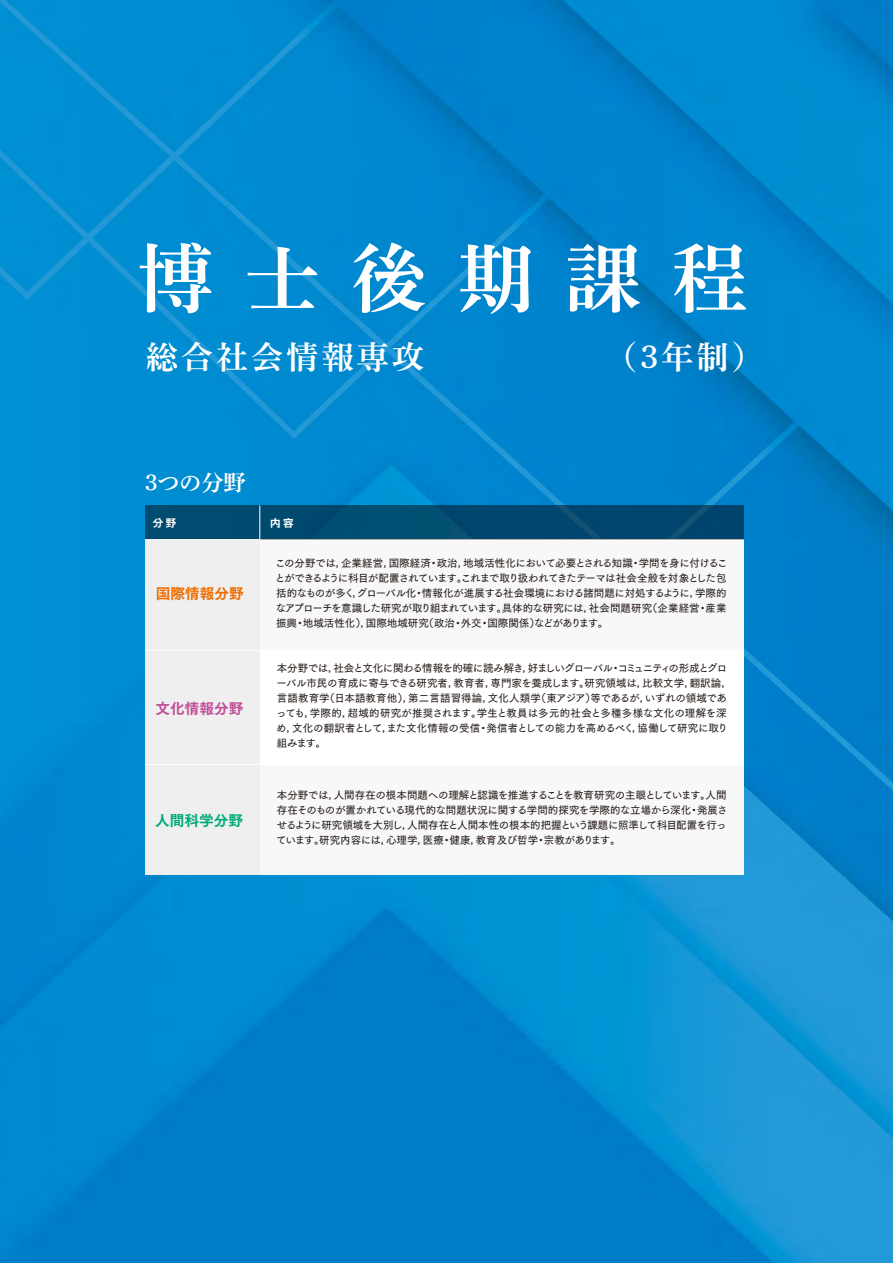
<style>
.page{position:relative;width:893px;height:1263px;background:#fff}
.page>*{position:absolute;margin:0;border:0;box-sizing:border-box;transform-origin:0 0}
.t1{font:75.45px "DNP Shuei Min Pr 6 N B";letter-spacing:.415em;color:#fff}
.t2{font:31.95px "DNP Shuei Min Pr 6 N B";letter-spacing:.1em;color:#fff}
.t3{font:22.5px "DNP Shuei Min Pr 6 N B";letter-spacing:-.03em;color:#fff}
.t4{font:14.7px "Tsuku Go Pro E";color:#ed6c00}
.t5{font:14.7px "Tsuku Go Pro E";color:#c14d97}
.t6{font:14.7px "Tsuku Go Pro E";color:#00aa7b}
.t7{font:700 10.65px "Gothic MB101 Pro De";color:#fff}
.t8{font:10.5px/15px "Tsuku Go Pr 5 N D";letter-spacing:-.015em;color:#221815;text-align:justify}
</style>
<div class="page">
<img style="left:0;top:0;width:893px;height:1263px">
<div style="left:145px;top:505px;width:599px;height:35px;background:#00496f"></div>
<div style="left:145px;top:540px;width:115px;height:335px;background:#efefef"></div>
<div style="left:260px;top:540px;width:484px;height:110px;background:#f8f8f8"></div>
<div style="left:260px;top:764px;width:484px;height:111px;background:#f8f8f8"></div>
<div style="left:260px;top:650px;width:484px;height:114px;background:#fff"></div>
<hr style="left:259px;top:505px;width:1px;height:35px;background:#fff">
<hr style="left:145px;top:650px;width:599px;height:1px;background:#fff">
<hr style="left:145px;top:764px;width:599px;height:1px;background:#fff">
<h1 class="t1" style="left:138px;top:236px;width:612px">博士後期課程</h1>
<h2 class="t2" style="left:146px;top:339px;width:279px">総合社会情報専攻</h2>
<h3 class="t3" style="left:140px;top:470px;width:108px">３つの分野</h3>
<p class="t7" style="left:153px;top:514px;width:25px">分野</p>
<p class="t7" style="left:270px;top:514px;width:25px">内容</p>
<h2 class="t2" style="left:605px;top:339px;width:160px">（3年制）</h2>
<h3 class="t4" style="left:156px;top:580px;width:89px">国際情報分野</h3>
<h3 class="t5" style="left:155px;top:696px;width:89px">文化情報分野</h3>
<h3 class="t6" style="left:155px;top:807px;width:89px">人間科学分野</h3>
<p class="t8" style="left:275px;top:554px;width:454px">この分野では，企業経営，国際経済・政治，地域活性化において必要とされる知識・学問を身に付けることができるように科目が配置されています。これまで取り扱われてきたテーマは社会全般を対象とした包括的なものが多く，グローバル化・情報化が進展する社会環境における諸問題に対処するように，学際的なアプローチを意識した研究が取り組まれています。具体的な研究には，社会問題研究（企業経営・産業振興・地域活性化），国際地域研究（政治・外交・国際関係）などがあります。</p>
<p class="t8" style="left:276px;top:659px;width:457px;text-align:left">本分野では，社会と文化に関わる情報を的確に読み解き，好ましいグローバル・コミュニティの形成とグローバル市民の育成に寄与できる研究者，教育者，専門家を養成します。研究領域は，比較文学，翻訳論，言語教育学（日本語教育他），第二言語習得論，文化人類学（東アジア）等であるが，いずれの領域であっても，学際的，超域的研究が推奨されます。学生と教員は多元的社会と多種多様な文化の理解を深め，文化の翻訳者として，また文化情報の受信・発信者としての能力を高めるべく，協働して研究に取り組みます。</p>
<p class="t8" style="left:276px;top:787px;width:453px">本分野では，人間存在の根本問題への理解と認識を推進することを教育研究の主眼としています。人間存在そのものが置かれている現代的な問題状況に関する学問的探究を学際的な立場から深化・発展させるように研究領域を大別し，人間存在と人間本性の根本的把握という課題に照準して科目配置を行っています。研究内容には，心理学，医療・健康，教育及び哲学・宗教があります。</p>
</div>
